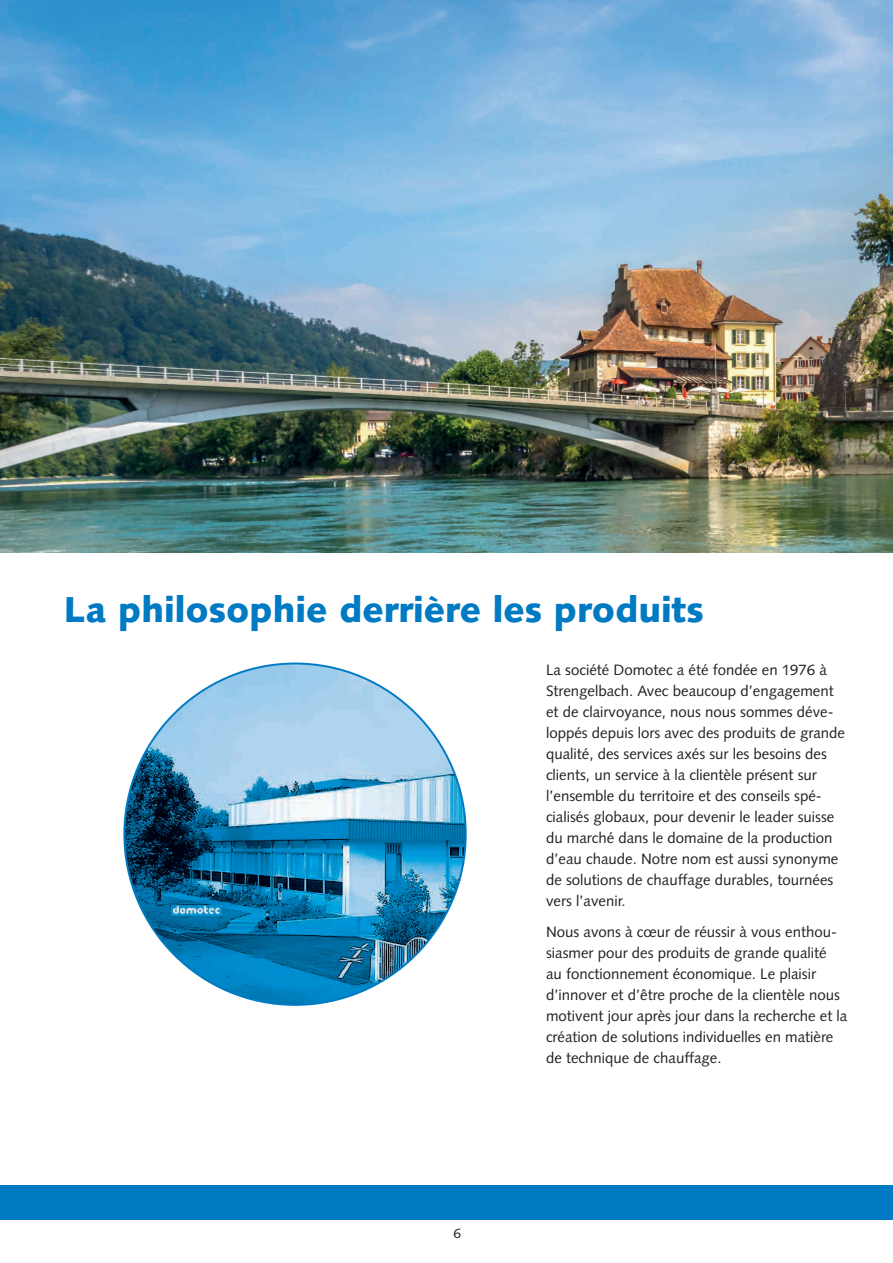
<style>
.page{position:relative;width:893px;height:1263px;background:#fff}
.page>*{position:absolute;margin:0;border:0;box-sizing:border-box;transform-origin:0 0}
.t1{font:900 36px "Syntax";color:#007ac2}
.t2{font:15px/21px "Syntax";color:#231f20}
.t3{font:13.5px "Syntax";color:#231f20}
</style>
<div class="page">
<div style="left:0;top:1186px;width:893px;height:34px;background:#007ac2"></div>
<img style="left:0;top:0;width:893px;height:553px">
<img style="left:124px;top:663px;width:342px;height:342px;border-radius:171px">
<h1 class="t1" style="left:64px;top:588px;width:641px">La philosophie derrière les produits</h1>
<p class="t3" style="left:453px;top:1225px;width:9px">6</p>
<p class="t2" style="left:546px;top:659px;width:301px">La société Domotec a été fondée en 1976 à Strengelbach. Avec beaucoup d’engagement et de clairvoyance, nous nous sommes déve&shy;loppés depuis lors avec des produits de grande qualité, des services axés sur les besoins des clients, un service à la clientèle présent sur l’ensemble du territoire et des conseils spé&shy;cialisés globaux, pour devenir le leader suisse du marché dans le domaine de la production d’eau chaude. Notre nom est aussi synonyme de solutions de chauffage durables, tournées vers l’avenir.</p>
<p class="t2" style="left:546px;top:921px;width:303px">Nous avons à cœur de réussir à vous enthou&shy;siasmer pour des produits de grande qualité<br>au fonctionnement économique. Le plaisir d’innover et d’être proche de la clientèle nous motivent jour après jour dans la recherche et la création de solutions individuelles en matière de technique de chauffage.</p>
</div>
